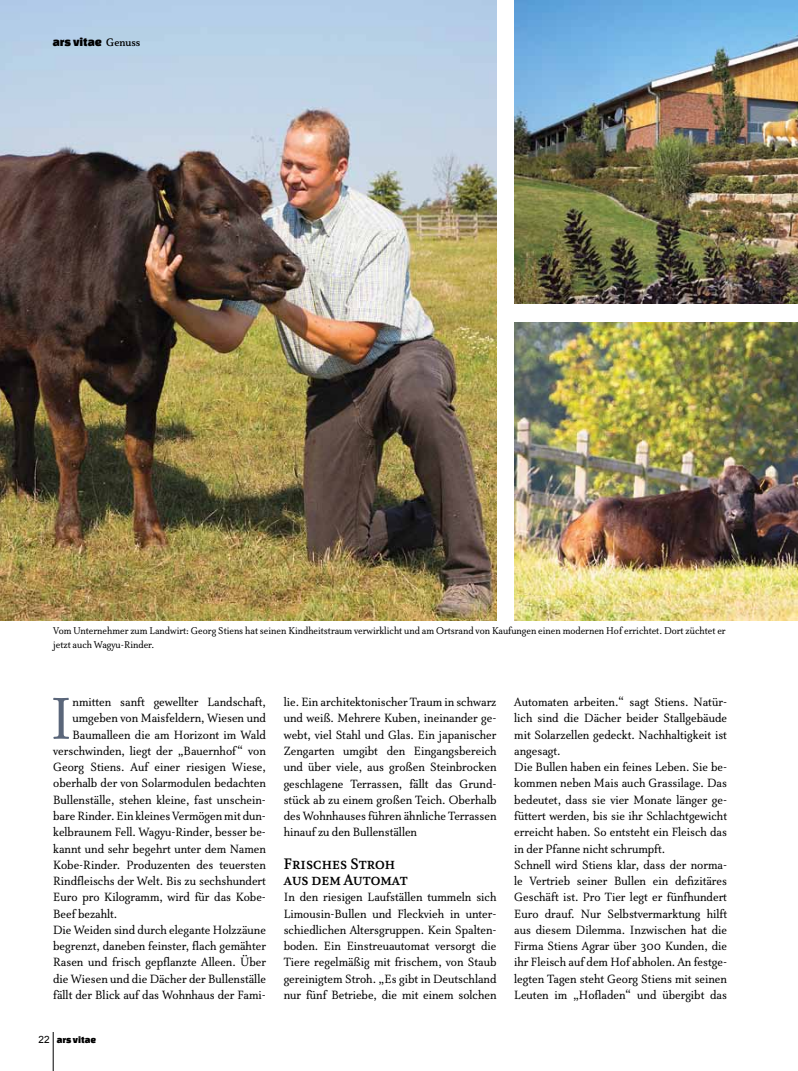
<style>
.page{position:relative;width:798px;height:1071px;background:#fff}
.page>*{position:absolute;margin:0;border:0;box-sizing:border-box;transform-origin:0 0}
.t1{font:67.5px "Atma Serif OT";color:#5a667a}
.t2{font:500 17.5px/16.2px "Atma Serif OT";color:#000}
.t3{font:13.75px/16.2px "Atma Serif OT";color:#000;text-align:justify}
.t4{font:12.5px "Changa One";color:#000}
.t5{font:11.25px/13.8px "Atma Serif OT";color:#000}
.t6{font:10px "Changa One";color:#000}
.s1{font-family:"Atma Serif OT";font-weight:500}
.s2{font-family:"Arial"}
</style>
<div class="page">
<hr style="left:53px;top:1031px;width:1px;height:39px;background:#000">
<img style="left:0;top:0;width:496px;height:620px">
<img style="left:514px;top:322px;width:283px;height:298px">
<img style="left:514px;top:0;width:283px;height:303px">
<p class="t4" style="left:53px;top:35px;width:89px">ars vitae <span class="s1">Genuss</span></p>
<p class="t5" style="left:53px;top:623px;width:673px">Vom Unternehmer zum Landwirt: Georg Stiens hat seinen Kindheitstraum verwirklicht und am Ortsrand von Kaufungen einen modernen Hof errichtet. Dort züchtet er jetzt auch Wagyu-Rinder.</p>
<h1 class="t1" style="left:50px;top:678px;width:24px">I</h1>
<p class="t3" style="left:72px;top:694px;width:195px">nmitten sanft gewellter Landschaft,</p>
<p class="t3" style="left:72px;top:710px;width:195px">umgeben von Maisfeldern, Wiesen und</p>
<p class="t3" style="left:72px;top:726px;width:195px">Baumalleen die am Horizont im Wald</p>
<p class="t3" style="left:53px;top:742px;width:214px">verschwinden, liegt der „Bauernhof“ von</p>
<p class="t3" style="left:53px;top:759px;width:214px">Georg Stiens. Auf einer riesigen Wiese,</p>
<p class="t3" style="left:53px;top:775px;width:214px">oberhalb der von Solarmodulen bedachten</p>
<p class="t3" style="left:53px;top:791px;width:214px">Bullenställe, stehen kleine, fast unschein-</p>
<p class="t3" style="left:53px;top:807px;width:214px">bare Rinder. Ein kleines Vermögen mit dun-</p>
<p class="t3" style="left:53px;top:824px;width:214px">kelbraunem Fell. Wagyu-Rinder, besser be-</p>
<p class="t3" style="left:53px;top:840px;width:214px">kannt und sehr begehrt unter dem Namen</p>
<p class="t3" style="left:53px;top:856px;width:214px">Kobe-Rinder. Produzenten des teuersten</p>
<p class="t3" style="left:53px;top:872px;width:214px">Rindfleischs der Welt. Bis zu sechshundert</p>
<p class="t3" style="left:53px;top:889px;width:214px">Euro pro Kilogramm, wird für das Kobe-</p>
<p class="t3" style="left:53px;top:905px;width:66px">Beef bezahlt.</p>
<p class="t3" style="left:53px;top:921px;width:214px">Die Weiden sind durch elegante Holzzäune</p>
<p class="t3" style="left:53px;top:937px;width:214px">begrenzt, daneben feinster, flach gemähter</p>
<p class="t3" style="left:53px;top:954px;width:214px">Rasen und frisch gepflanzte Alleen. Über</p>
<p class="t3" style="left:53px;top:970px;width:214px">die Wiesen und die Dächer der Bullenställe</p>
<p class="t3" style="left:53px;top:986px;width:214px">fällt der Blick auf das Wohnhaus der Fami-</p>
<p class="t6" style="left:38px;top:1033px;width:59px"><span class="s2">22</span> ars vitae</p>
<p class="t3" style="left:283px;top:694px;width:214px">lie. Ein architektonischer Traum in schwarz und weiß. Mehrere Kuben, ineinander ge&shy;webt, viel Stahl und Glas. Ein japanischer Zengarten umgibt den Eingangsbereich und über viele, aus großen Steinbrocken geschlagene Terrassen, fällt das Grund&shy;stück ab zu einem großen Teich. Oberhalb des Wohnhauses führen ähnliche Terrassen hinauf zu den Bullenställen</p>
<p class="t2" style="left:283px;top:855px;width:125px">Frisches Stroh aus dem Automat</p>
<p class="t3" style="left:283px;top:889px;width:214px">In den riesigen Laufställen tummeln sich Limousin-Bullen und Fleckvieh in unter&shy;schiedlichen Altersgruppen. Kein Spalten&shy;boden. Ein Einstreuautomat versorgt die Tiere regelmäßig mit frischem, von Staub gereinigtem Stroh. „Es gibt in Deutschland nur fünf Betriebe, die mit einem solchen</p>
<p class="t3" style="left:514px;top:694px;width:214px;text-align:left">Automaten arbeiten.“ sagt Stiens. Natür&shy;lich sind die Dächer beider Stallgebäude mit Solarzellen gedeckt. Nachhaltigkeit ist angesagt.<br>Die Bullen haben ein feines Leben. Sie be&shy;kommen neben Mais auch Grassilage. Das bedeutet, dass sie vier Monate länger ge&shy;füttert werden, bis sie ihr Schlachtgewicht erreicht haben. So entsteht ein Fleisch das in der Pfanne nicht schrumpft.<br>Schnell wird Stiens klar, dass der norma&shy;le Vertrieb seiner Bullen ein defizitäres Geschäft ist. Pro Tier legt er fünfhundert Euro drauf. Nur Selbstvermarktung hilft aus diesem Dilemma. Inzwischen hat die Firma Stiens Agrar über 300 Kunden, die ihr Fleisch auf dem Hof abholen. An festge&shy;legten Tagen steht Georg Stiens mit seinen Leuten im „Hofladen“ und übergibt das</p>
</div>
